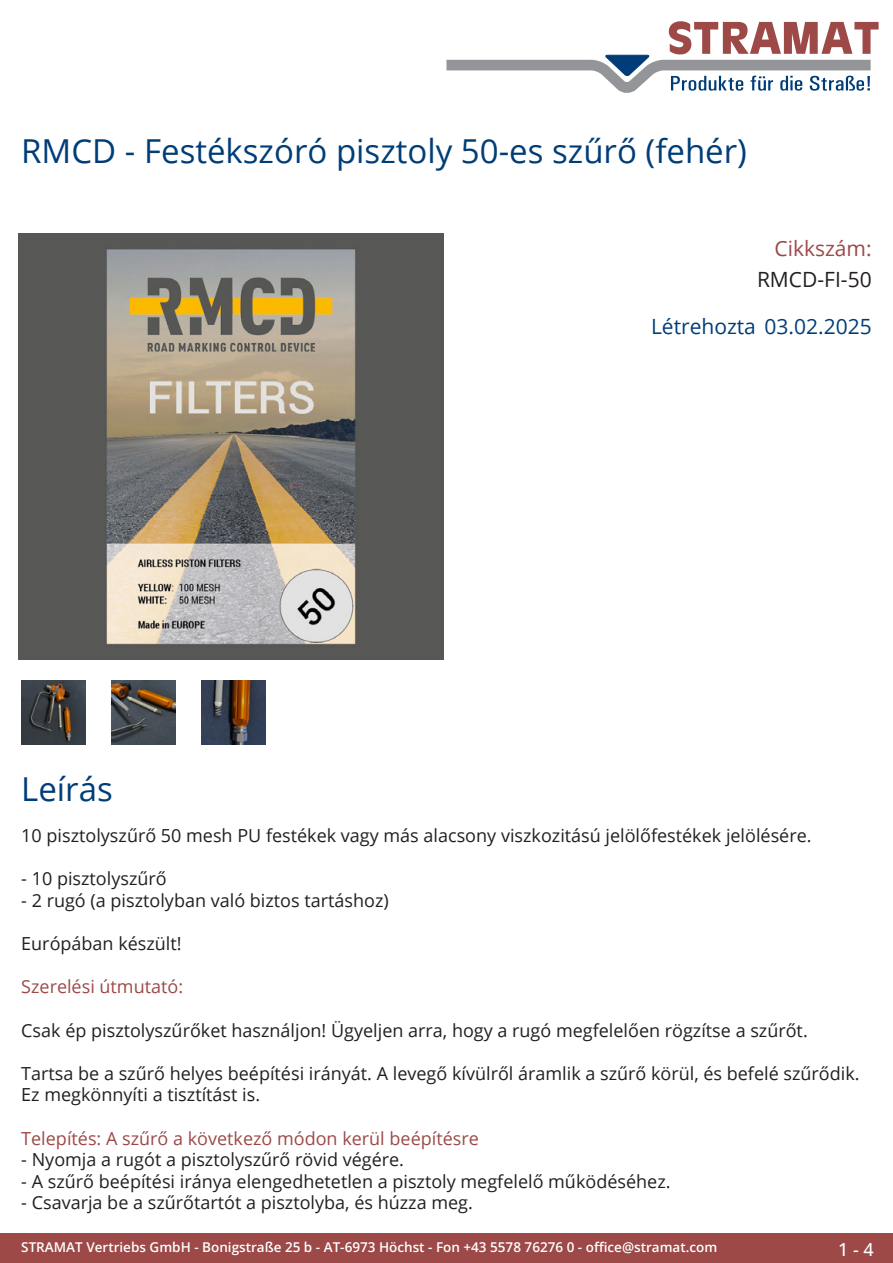
<style>
.page{position:relative;width:893px;height:1263px;background:#fff}
.page>*{position:absolute;margin:0;border:0;box-sizing:border-box;transform-origin:0 0}
.Produkttitel{font:33px "Open Sans";color:#003d78}
.Erstellungsdatum{font:21px "Open Sans";color:#003d78}
.TechDaten_Inhalt{font:21px "Open Sans";color:#231f20}
.TechDaten_Überschrif{font:21px "Open Sans";color:#9c4948}
.Beschreibung_Text{font:18px/21.6px "Open Sans";color:#231f20}
.Beschreibung_Text-2{font:18px "Open Sans";color:#9c4948}
.t1{font:500 18px "Open Sans";color:#fff}
.t2{font:600 13.5px "Open Sans";color:#fff}
</style>
<div class="page">
<div style="left:0;top:1233px;width:893px;height:30px;background:#9c4948"></div>
<svg style="left:446px;top:21px;width:433px;height:72px"></svg>
<img style="left:18px;top:234px;width:425px;height:425px">
<img style="left:21px;top:680px;width:64px;height:64px">
<img style="left:112px;top:680px;width:63px;height:64px">
<img style="left:202px;top:680px;width:64px;height:64px">
<p class="Produkttitel" style="left:21px;top:128px;width:727px">RMCD - Festékszóró pisztoly 50-es szűrő (fehér)</p>
<p class="TechDaten_Überschrif" style="left:774px;top:234px;width:99px">Cikkszám:</p>
<p class="TechDaten_Inhalt" style="left:757px;top:265px;width:116px">RMCD-FI-50</p>
<p class="Erstellungsdatum" style="left:651px;top:312px;width:222px">Létrehozta 03.02.2025</p>
<p class="Produkttitel" style="left:21px;top:766px;width:93px">Leírás</p>
<p class="Beschreibung_Text" style="left:21px;top:824px;width:792px">10 pisztolyszűrő 50 mesh PU festékek vagy más alacsony viszkozitású jelölőfestékek jelölésére.</p>
<p class="Beschreibung_Text" style="left:21px;top:867px;width:147px">- 10 pisztolyszűrő</p>
<p class="Beschreibung_Text" style="left:21px;top:889px;width:369px">- 2 rugó (a pisztolyban való biztos tartáshoz)</p>
<p class="Beschreibung_Text" style="left:21px;top:932px;width:162px">Európában készült!</p>
<p class="Beschreibung_Text-2" style="left:21px;top:974px;width:163px">Szerelési útmutató:</p>
<p class="Beschreibung_Text" style="left:21px;top:1019px;width:788px">Csak ép pisztolyszűrőket használjon! Ügyeljen arra, hogy a rugó megfelelően rögzítse a szűrőt.</p>
<p class="Beschreibung_Text" style="left:21px;top:1062px;width:840px">Tartsa be a szűrő helyes beépítési irányát. A levegő kívülről áramlik a szűrő körül, és befelé szűrődik.<br>Ez megkönnyíti a tisztítást is.</p>
<p class="Beschreibung_Text-2" style="left:21px;top:1126px;width:459px">Telepítés: A szűrő a következő módon kerül beépítésre</p>
<p class="Beschreibung_Text" style="left:21px;top:1148px;width:384px">- Nyomja a rugót a pisztolyszűrő rövid végére.</p>
<p class="Beschreibung_Text" style="left:21px;top:1170px;width:651px">- A szűrő beépítési iránya elengedhetetlen a pisztoly megfelelő működéséhez.</p>
<p class="Beschreibung_Text" style="left:21px;top:1191px;width:453px">- Csavarja be a szűrőtartót a pisztolyba, és húzza meg.</p>
<p class="t2" style="left:21px;top:1238px;width:698px">STRAMAT Vertriebs GmbH - Bonigstraße 25 b - AT-6973 Höchst - Fon +43 5578 76276 0 - office@stramat.com</p>
<p class="t1" style="left:838px;top:1237px;width:37px">1 - 4</p>
</div>
